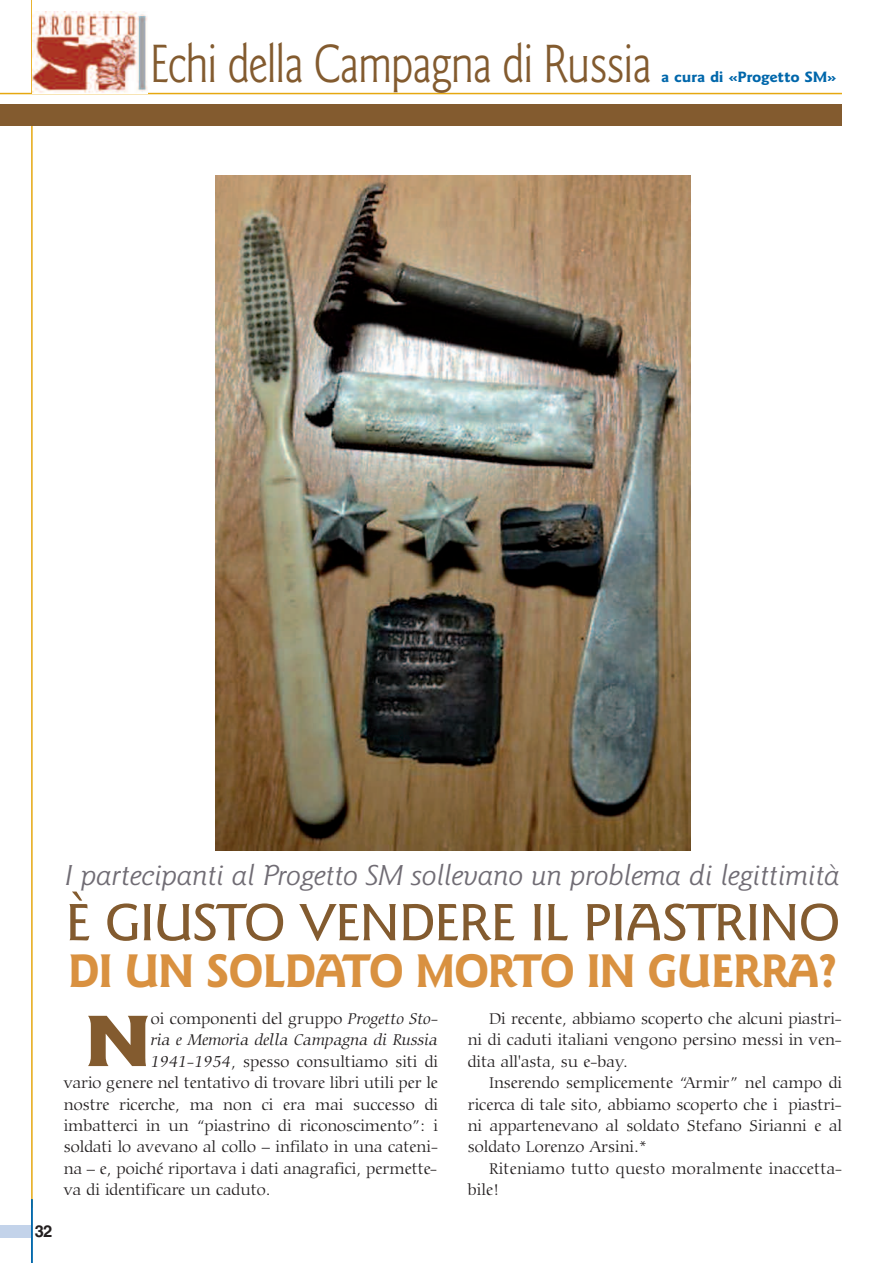
<style>
.page{position:relative;width:893px;height:1263px;background:#fff}
.page>*{position:absolute;margin:0;border:0;box-sizing:border-box;transform-origin:0 0}
.t1{font:900 72.9px "Goudy Sans IT Cby BT";color:#835b2f;scale:1.05 1}
.t2{font:300 54px "Goudy Sans IT Cby BT";letter-spacing:-.035em;color:#835b2f;scale:.84 1}
.t3{font:500 52.5px "Goudy Sans IT Cby BT";letter-spacing:-.025em;color:#835b2f;scale:1.07 1}
.t4{font:700 47.25px "Goudy Sans IT Cby BT";letter-spacing:-.03em;color:#d99140;scale:.95 1}
.t5{font:italic 300 28.8px "Goudy Sans IT Cby BT";letter-spacing:-.015em;color:#706c74;scale:1.1 1}
.t6{font:300 16.5px/21.3px "Carmina BT";color:#231f20;text-align:justify}
.t7{font:italic 300 16.5px "Carmina BT";color:#231f20}
.t8{font:700 16.5px "Helvetica";color:#231f20}
.t9{font:700 15px "Goudy Sans IT Cby BT";letter-spacing:-.02em;color:#0067ab;scale:1.1 1}
.s1{font-style:italic}
</style>
<div class="page">
<hr style="left:0;top:93px;width:842px;height:1px;background:#e6a810">
<hr style="left:31px;top:119px;width:2px;height:1089px;background:#e6a810">
<hr style="left:31px;top:0;width:2px;height:94px;background:#e6a810">
<img style="left:33px;top:11px;width:115px;height:82px">
<div style="left:0;top:1225px;width:31px;height:12px;background:#c3d3ea"></div>
<hr style="left:31px;top:1199px;width:2px;height:64px;background:#0067ab">
<div style="left:0;top:104px;width:842px;height:21px;background:#835b2f"></div>
<img style="left:215px;top:176px;width:475px;height:674px">
<h2 class="t2" style="left:150px;top:43px;width:599px">Echi della Campagna di Russia</h2>
<p class="t9" style="left:661px;top:71px;width:161px">a cura di «Progetto SM»</p>
<h3 class="t5" style="left:65px;top:863px;width:706px">I partecipanti al Progetto SM sollevano un problema di legittimità</h3>
<h3 class="t3" style="left:65px;top:901px;width:726px">È GIUSTO VENDERE IL PIASTRINO</h3>
<h3 class="t4" style="left:68px;top:952px;width:811px">DI UN SOLDATO MORTO IN GUERRA?</h3>
<h1 class="t1" style="left:85px;top:1012px;width:64px">N</h1>
<p class="t6" style="left:151px;top:1009px;width:289px">oi componenti del gruppo <span class="s1">Progetto Sto-</span></p>
<p class="t6" style="left:468px;top:1009px;width:376px;text-indent:21px">Di recente, abbiamo scoperto che alcuni piastri&shy;ni di caduti italiani vengono persino messi in ven&shy;dita all'asta, su e-bay.</p>
<p class="t6" style="left:468px;top:1074px;width:376px;text-indent:21px">Inserendo semplicemente “Armir” nel campo di ricerca di tale sito, abbiamo scoperto che i piastri&shy;ni appartenevano al soldato Stefano Sirianni e al soldato Lorenzo Arsini.*</p>
<p class="t6" style="left:468px;top:1159px;width:376px;text-indent:21px">Riteniamo tutto questo moralmente inaccetta&shy;bile!</p>
<p class="t7" style="left:151px;top:1033px;width:289px">ria e Memoria della Campagna di Russia</p>
<p class="t6" style="left:151px;top:1052px;width:289px"><span class="s1">1941-1954</span>, spesso consultiamo siti di</p>
<p class="t6" style="left:64px;top:1074px;width:376px">vario genere nel tentativo di trovare libri utili per le</p>
<p class="t6" style="left:64px;top:1095px;width:376px">nostre ricerche, ma non ci era mai successo di</p>
<p class="t6" style="left:64px;top:1116px;width:376px">imbatterci in un “piastrino di riconoscimento”: i</p>
<p class="t6" style="left:64px;top:1138px;width:376px">soldati lo avevano al collo – infilato in una cateni-</p>
<p class="t6" style="left:64px;top:1159px;width:375px">na – e, poiché riportava i dati anagrafici, permette-</p>
<p class="t6" style="left:64px;top:1180px;width:208px">va di identificare un caduto.</p>
<p class="t8" style="left:35px;top:1222px;width:19px">32</p>
</div>
